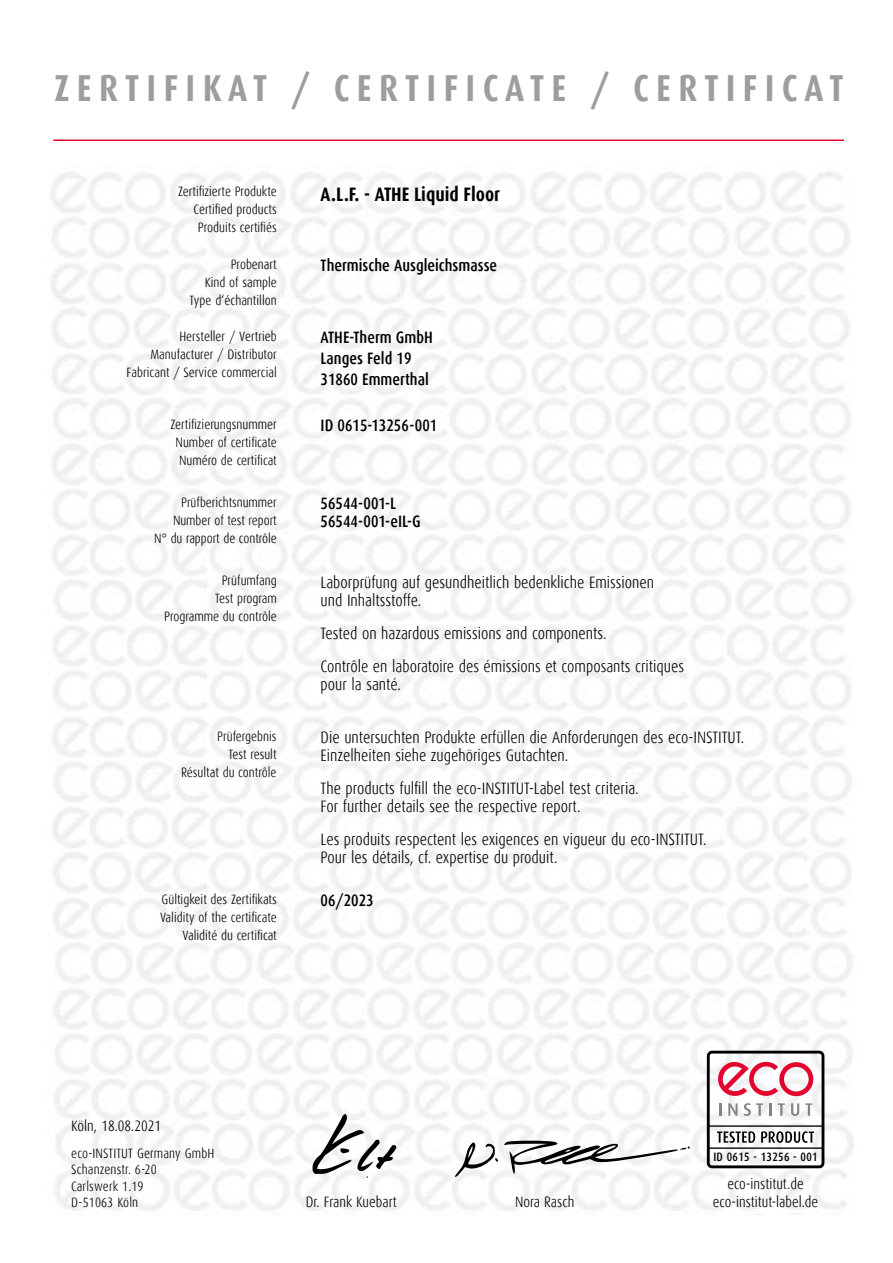
<style>
.page{position:relative;width:893px;height:1263px;background:#fff}
.page>*{position:absolute;margin:0;border:0;box-sizing:border-box;transform-origin:0 0}
.t1{font:700 37.5px "Dax Condensed";letter-spacing:.2em;color:#9d9d9c}
.t2{font:700 19.5px "Dax Condensed";color:#000}
.t3{font:300 16.5px/18px "Dax Condensed";color:#000}
.t4{font:500 16.5px/21px "Dax Condensed";color:#000}
.t5{font:300 15px/18px "Dax Condensed";color:#000;text-align:center}
.t6{font:300 13.5px/18px "Dax Condensed";color:#000;text-align:right}
.t7{font:500 12.15px "Dax Condensed";letter-spacing:.025em;color:#000}
</style>
<div class="page">
<hr style="left:53px;top:139px;width:791px;height:2px;background:#e4032e">
<svg style="left:312px;top:1114px;width:85px;height:64px"></svg>
<svg style="left:455px;top:1141px;width:235px;height:36px"></svg>
<div style="left:707px;top:1051px;width:117px;height:117px;border:3px solid #000;border-radius:4px"></div>
<hr style="left:709px;top:1125px;width:114px;height:2px;background:#000">
<hr style="left:709px;top:1147px;width:114px;height:2px;background:#000">
<svg style="left:719px;top:1103px;width:2px;height:13px"></svg>
<svg style="left:728px;top:1103px;width:9px;height:13px"></svg>
<svg style="left:744px;top:1103px;width:19px;height:13px"></svg>
<svg style="left:769px;top:1103px;width:3px;height:13px"></svg>
<svg style="left:778px;top:1103px;width:7px;height:13px"></svg>
<svg style="left:791px;top:1103px;width:8px;height:13px"></svg>
<svg style="left:805px;top:1103px;width:7px;height:13px"></svg>
<svg style="left:716px;top:1059px;width:97px;height:38px"></svg>
<svg style="left:717px;top:1131px;width:38px;height:12px"></svg>
<svg style="left:761px;top:1131px;width:53px;height:12px"></svg>
<h1 class="t1" style="left:55px;top:67px;width:790px">ZERTIFIKAT / CERTIFICATE / CERTIFICAT</h1>
<p class="t6" style="left:178px;top:183px;width:100px">Zertifizierte Produkte<br>Certified products<br>Produits certifiés</p>
<p class="t6" style="left:190px;top:255px;width:89px">Probenart<br>Kind of sample<br>Type d‘échantillon</p>
<h2 class="t2" style="left:321px;top:184px;width:181px">A.L.F. - ATHE Liquid Floor</h2>
<p class="t4" style="left:321px;top:255px;width:178px">Thermische Ausgleichsmasse</p>
<p class="t6" style="left:127px;top:328px;width:152px">Hersteller / Vertrieb<br>Manufacturer / Distributor<br>Fabricant / Service commercial</p>
<p class="t4" style="left:321px;top:327px;width:114px">ATHE-Therm GmbH<br>Langes Feld 19<br>31860 Emmerthal</p>
<p class="t6" style="left:176px;top:415px;width:103px;text-align:justify;text-indent:-5px">Zertifizierungsnummer Number of certificate Numéro de certificat</p>
<p class="t4" style="left:321px;top:415px;width:118px">ID 0615-13256-001</p>
<p class="t6" style="left:154px;top:494px;width:124px">Prüfberichtsnummer<br>Number of test report<br>N° du rapport de contrôle</p>
<p class="t4" style="left:321px;top:495px;width:102px;line-height:18px">56544-001-L<br>56544-001-eIL-G</p>
<p class="t6" style="left:164px;top:572px;width:114px">Prüfumfang<br>Test program<br>Programme du contrôle</p>
<p class="t3" style="left:321px;top:573px;width:335px">Laborprüfung auf gesundheitlich bedenkliche Emissionen und Inhaltsstoffe.</p>
<p class="t3" style="left:321px;top:617px;width:365px;line-height:33px">Tested on hazardous emissions and components.<br>Contrôle en laboratoire des émissions et composants critiques</p>
<p class="t3" style="left:321px;top:675px;width:82px">pour la santé.</p>
<p class="t6" style="left:181px;top:727px;width:97px">Prüfergebnis<br>Test result<br>Résultat du contrôle</p>
<p class="t3" style="left:321px;top:728px;width:425px">Die untersuchten Produkte erfüllen die Anforderungen des eco-INSTITUT.<br>Einzelheiten siehe zugehöriges Gutachten.</p>
<p class="t3" style="left:321px;top:779px;width:320px">The products fulfill the eco-INSTITUT-Label test criteria.<br>For further details see the respective report.</p>
<p class="t3" style="left:321px;top:830px;width:387px">Les produits respectent les exigences en vigueur du eco-INSTITUT.<br>Pour les détails, cf. expertise du produit.</p>
<p class="t6" style="left:160px;top:890px;width:118px">Gültigkeit des Zertifikats<br>Validity of the certificate<br>Validité du certificat</p>
<p class="t4" style="left:321px;top:890px;width:55px">06/2023</p>
<p class="t5" style="left:71px;top:1117px;width:92px">Köln, 18.08.2021</p>
<p class="t6" style="left:71px;top:1145px;width:145px;line-height:16.5px;text-align:left">eco-INSTITUT Germany GmbH<br>Schanzenstr. 6-20<br>Carlswerk 1.19<br>D-51063 Köln</p>
<p class="t5" style="left:306px;top:1192px;width:92px">Dr. Frank Kuebart</p>
<p class="t5" style="left:515px;top:1193px;width:61px">Nora Rasch</p>
<p class="t7" style="left:713px;top:1150px;width:106px">ID 0615 - 13256 - 001</p>
<p class="t5" style="left:713px;top:1175px;width:107px">eco-institut.de eco-institut-label.de</p>
</div>
